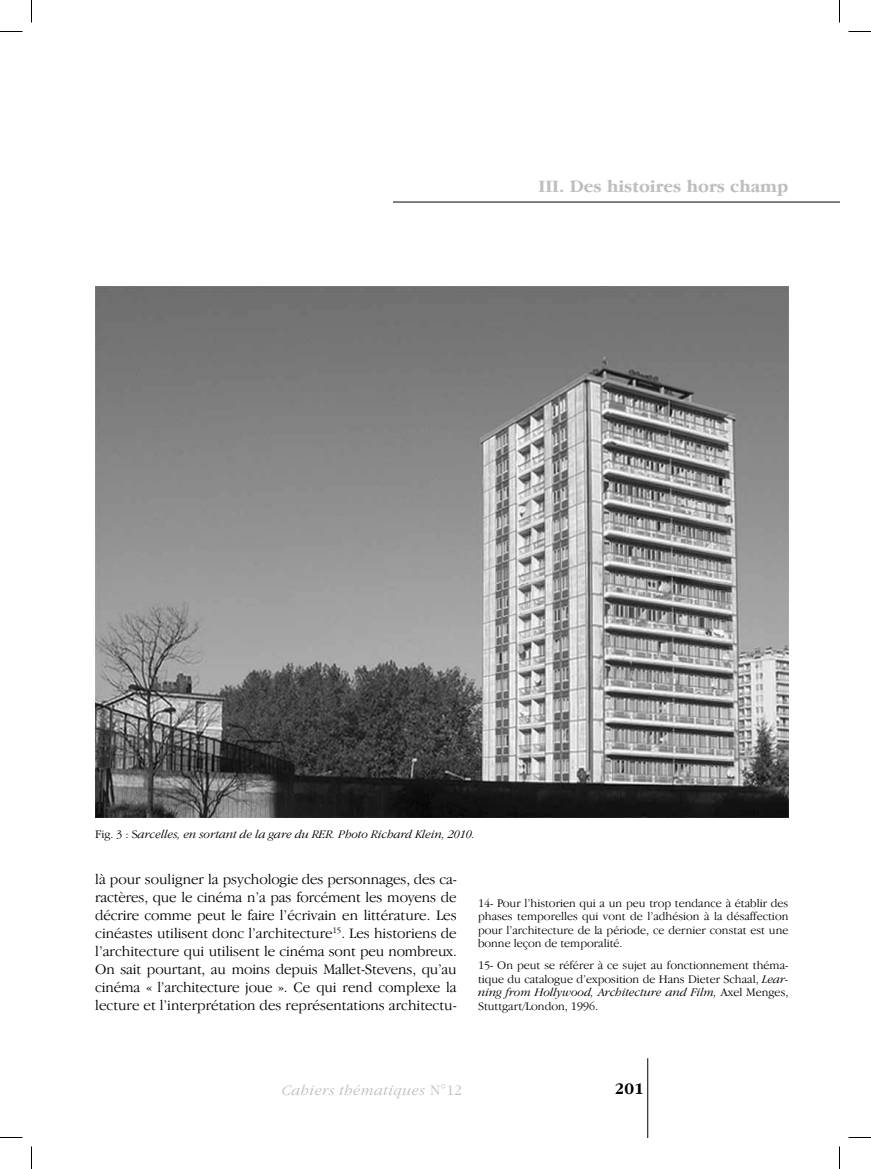
<style>
.page{position:relative;width:871px;height:1169px;background:#fff}
.page>*{position:absolute;margin:0;border:0;box-sizing:border-box;transform-origin:0 0}
.t1{font:700 18px "Garamond IT Cby BT";color:#bcbec0}
.t2{font:700 16.5px "Garamond IT Cby BT";color:#000}
.t3{font:300 15px/18px "Garamond IT Cby BT";color:#000;text-align:justify}
.t4{font:italic 300 15px "Garamond IT Cby BT";letter-spacing:.04em;color:#bcbec0}
.t5{font:300 12px/13.5px "Garamond IT Cby BT";color:#000;text-align:justify}
.t6{font:italic 300 12px "Garamond IT Cby BT";color:#000}
.s1{font-style:normal}
.s2{font-style:italic}
</style>
<div class="page">
<hr style="left:393px;top:202px;width:446px;height:1px;background:#000">
<hr style="left:647px;top:1058px;width:1px;height:79px;background:#000">
<img style="left:95px;top:287px;width:693px;height:530px">
<svg style="left:0;top:31px;width:22px;height:1px"></svg>
<svg style="left:848px;top:31px;width:23px;height:1px"></svg>
<svg style="left:0;top:1137px;width:22px;height:1px"></svg>
<svg style="left:848px;top:1137px;width:23px;height:1px"></svg>
<svg style="left:31px;top:0;width:1px;height:23px"></svg>
<svg style="left:31px;top:1146px;width:1px;height:23px"></svg>
<svg style="left:839px;top:0;width:1px;height:23px"></svg>
<svg style="left:839px;top:1146px;width:1px;height:23px"></svg>
<p class="t1" style="left:538px;top:176px;width:251px">III. Des histoires hors champ</p>
<p class="t6" style="left:95px;top:827px;width:381px"><span class="s1">Fig. 3 : S</span>arcelles, en sortant de la gare du RER. Photo Richard Klein, 2010.</p>
<p class="t3" style="left:95px;top:869px;width:363px">là pour souligner la psychologie des personnages, des ca&shy;ractères, que le cinéma n’a pas forcément les moyens de décrire comme peut le faire l’écrivain en littérature. Les cinéastes utilisent donc l’architecture<sup>15</sup>. Les historiens de l’architecture qui utilisent le cinéma sont peu nombreux.<br>On sait pourtant, au moins depuis Mallet-Stevens, qu’au cinéma « l’architecture joue ». Ce qui rend complexe la lecture et l’interprétation des représentations architectu-</p>
<p class="t5" style="left:478px;top:896px;width:312px">14- Pour l’historien qui a un peu trop tendance à établir des phases temporelles qui vont de l’adhésion à la désaffection pour l’architecture de la période, ce dernier constat est une bonne leçon de temporalité.</p>
<p class="t5" style="left:478px;top:958px;width:312px">15- On peut se référer à ce sujet au fonctionnement théma&shy;tique du catalogue d’exposition de Hans Dieter Schaal, <span class="s2">Lear&shy;ning from Hollywood, Architecture and Film,</span> Axel Menges, Stuttgart/London, 1996.</p>
<p class="t4" style="left:282px;top:1081px;width:181px">Cahiers thématiques <span class="s1">N°12</span></p>
<p class="t2" style="left:615px;top:1079px;width:31px">201</p>
</div>
